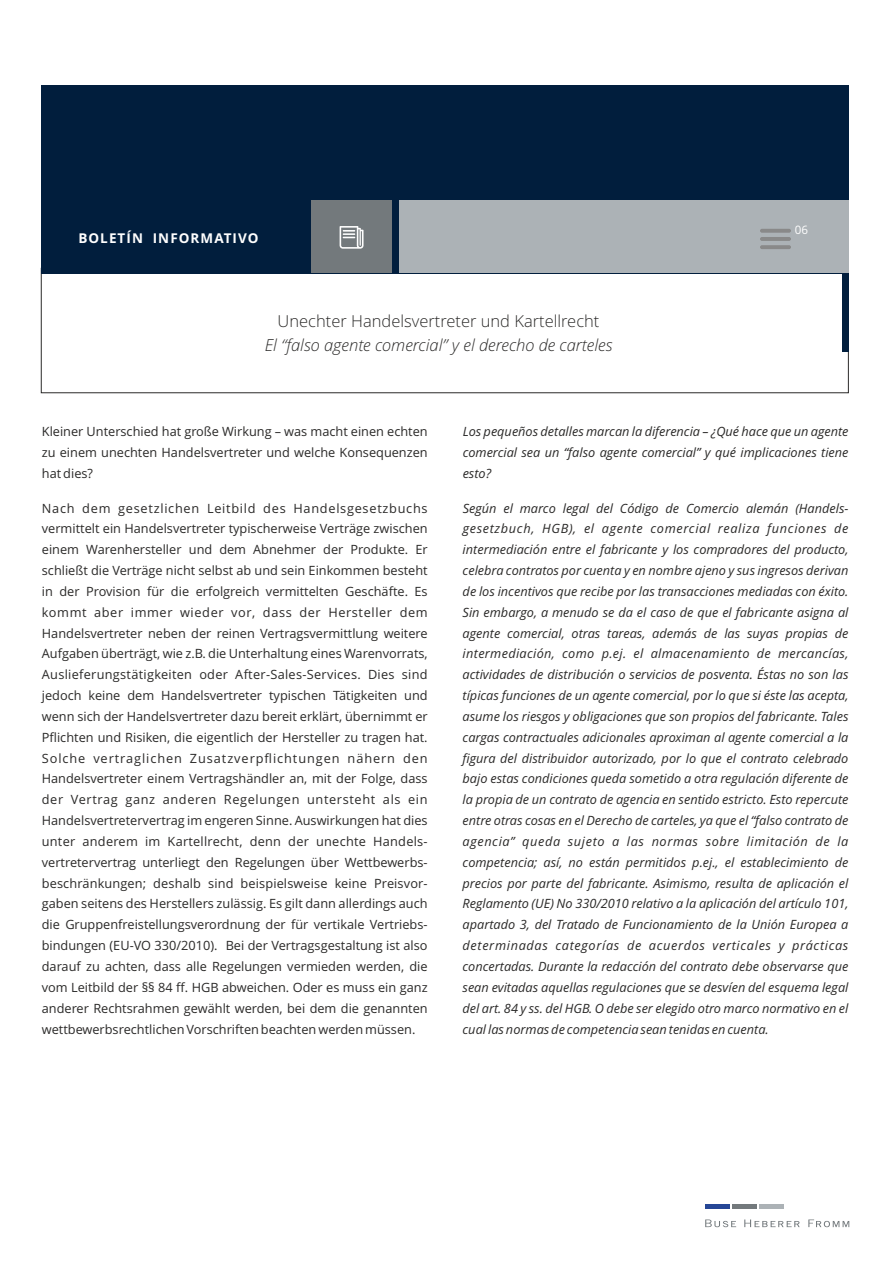
<style>
.page{position:relative;width:893px;height:1263px;background:#fff}
.page>*{position:absolute;margin:0;border:0;box-sizing:border-box;transform-origin:0 0}
.t1{font:italic 300 16.5px "Open Sans";color:#2b2a29}
.t2{font:300 16.5px "Open Sans";color:#2b2a29}
.t3{font:700 13.5px "Open Sans";letter-spacing:.08em;color:#fefefe}
.t4{font:italic 12.75px/20.9px "Open Sans";color:#2b2a29;text-align:justify}
.t5{font:12.75px/20.9px "Open Sans";color:#2b2a29;text-align:justify}
.t6{font:11.55px "Open Sans";color:#fefefe}
</style>
<div class="page">
<div style="left:842px;top:273px;width:6px;height:79px;background:#011e3d"></div>
<div style="left:759px;top:1204px;width:24px;height:5px;background:#acb2b6"></div>
<div style="left:732px;top:1204px;width:25px;height:5px;background:#73797c"></div>
<div style="left:705px;top:1204px;width:25px;height:5px;background:#264796"></div>
<svg style="left:705px;top:1219px;width:31px;height:8px"></svg>
<svg style="left:744px;top:1219px;width:56px;height:8px"></svg>
<svg style="left:808px;top:1219px;width:41px;height:8px"></svg>
<div style="left:41px;top:85px;width:808px;height:188px;background:#011e3d"></div>
<div style="left:311px;top:200px;width:80px;height:73px;background:#73797c"></div>
<div style="left:399px;top:200px;width:450px;height:73px;background:#acb2b6"></div>
<hr style="left:760px;top:237px;width:31px;height:4px;background:#898989;border-radius:2px">
<svg style="left:760px;top:229px;width:31px;height:4px"></svg>
<hr style="left:760px;top:245px;width:31px;height:4px;background:#898989;border-radius:2px">
<svg style="left:340px;top:226px;width:24px;height:23px"></svg>
<p class="t3" style="left:78px;top:233px;width:182px">BOLETÍN INFORMATIVO</p>
<p class="t2" style="left:278px;top:314px;width:323px">Unechter Handelsvertreter und Kartellrecht</p>
<p class="t1" style="left:265px;top:339px;width:349px">El “falso agente comercial” y el derecho de carteles</p>
<p class="t6" style="left:795px;top:226px;width:15px">06</p>
<p class="t5" style="left:42px;top:422px;width:387px">Kleiner Unterschied hat große Wirkung – was macht einen echten zu einem unechten Handelsvertreter und welche Konsequenzen hat dies?</p>
<p class="t5" style="left:42px;top:499px;width:387px">Nach dem gesetzlichen Leitbild des Handelsgesetzbuchs vermittelt ein Handelsvertreter typischerweise Verträge zwischen einem Warenhersteller und dem Abnehmer der Produkte. Er schließt die Verträge nicht selbst ab und sein Einkommen besteht in der Provision für die erfolgreich vermittelten Geschäfte. Es kommt aber immer wieder vor, dass der Hersteller dem Handelsvertreter neben der reinen Vertragsvermittlung weitere Aufgaben überträgt, wie z.B. die Unterhaltung eines Warenvorrats, Auslieferungstätigkeiten oder After-Sales-Services. Dies sind jedoch keine dem Handelsvertreter typischen Tätigkeiten und wenn sich der Handelsvertreter dazu bereit erklärt, übernimmt er Pflichten und Risiken, die eigentlich der Hersteller zu tragen hat.<br>Solche vertraglichen Zusatzverpflichtungen nähern den Handelsvertreter einem Vertragshändler an, mit der Folge, dass der Vertrag ganz anderen Regelungen untersteht als ein Handelsvertretervertrag im engeren Sinne. Auswirkungen hat dies unter anderem im Kartellrecht, denn der unechte Handels&shy;vertretervertrag unterliegt den Regelungen über Wettbewerbs&shy;beschränkungen; deshalb sind beispielsweise keine Preisvor&shy;gaben seitens des Herstellers zulässig. Es gilt dann allerdings auch die Gruppenfreistellungsverordnung der für vertikale Vertriebs&shy;bindungen (EU-VO 330/2010). Bei der Vertragsgestaltung ist also darauf zu achten, dass alle Regelungen vermieden werden, die vom Leitbild der §§ 84 ff. HGB abweichen. Oder es muss ein ganz anderer Rechtsrahmen gewählt werden, bei dem die genannten wettbewerbsrechtlichen Vorschriften beachten werden müssen.</p>
<p class="t4" style="left:463px;top:422px;width:387px">Los pequeños detalles marcan la diferencia – ¿Qué hace que un agente comercial sea un “falso agente comercial” y qué implicaciones tiene esto?</p>
<p class="t4" style="left:463px;top:499px;width:387px">Según el marco legal del Código de Comercio alemán (Handels&shy;gesetzbuch, HGB), el agente comercial realiza funciones de intermediación entre el fabricante y los compradores del producto, celebra contratos por cuenta y en nombre ajeno y sus ingresos derivan de los incentivos que recibe por las transacciones mediadas con éxito.<br>Sin embargo, a menudo se da el caso de que el fabricante asigna al agente comercial, otras tareas, además de las suyas propias de intermediación, como p.ej. el almacenamiento de mercancías, actividades de distribución o servicios de posventa. Éstas no son las típicas funciones de un agente comercial, por lo que si éste las acepta, asume los riesgos y obligaciones que son propios del fabricante. Tales cargas contractuales adicionales aproximan al agente comercial a la figura del distribuidor autorizado, por lo que el contrato celebrado bajo estas condiciones queda sometido a otra regulación diferente de la propia de un contrato de agencia en sentido estricto. Esto repercute entre otras cosas en el Derecho de carteles, ya que el “falso contrato de agencia” queda sujeto a las normas sobre limitación de la competencia; así, no están permitidos p.ej., el establecimiento de precios por parte del fabricante. Asimismo, resulta de aplicación el Reglamento (UE) No 330/2010 relativo a la aplicación del artículo 101, apartado 3, del Tratado de Funcionamiento de la Unión Europea a determinadas categorías de acuerdos verticales y prácticas concertadas. Durante la redacción del contrato debe observarse que sean evitadas aquellas regulaciones que se desvíen del esquema legal del art. 84 y ss. del HGB. O debe ser elegido otro marco normativo en el cual las normas de competencia sean tenidas en cuenta.</p>
</div>
